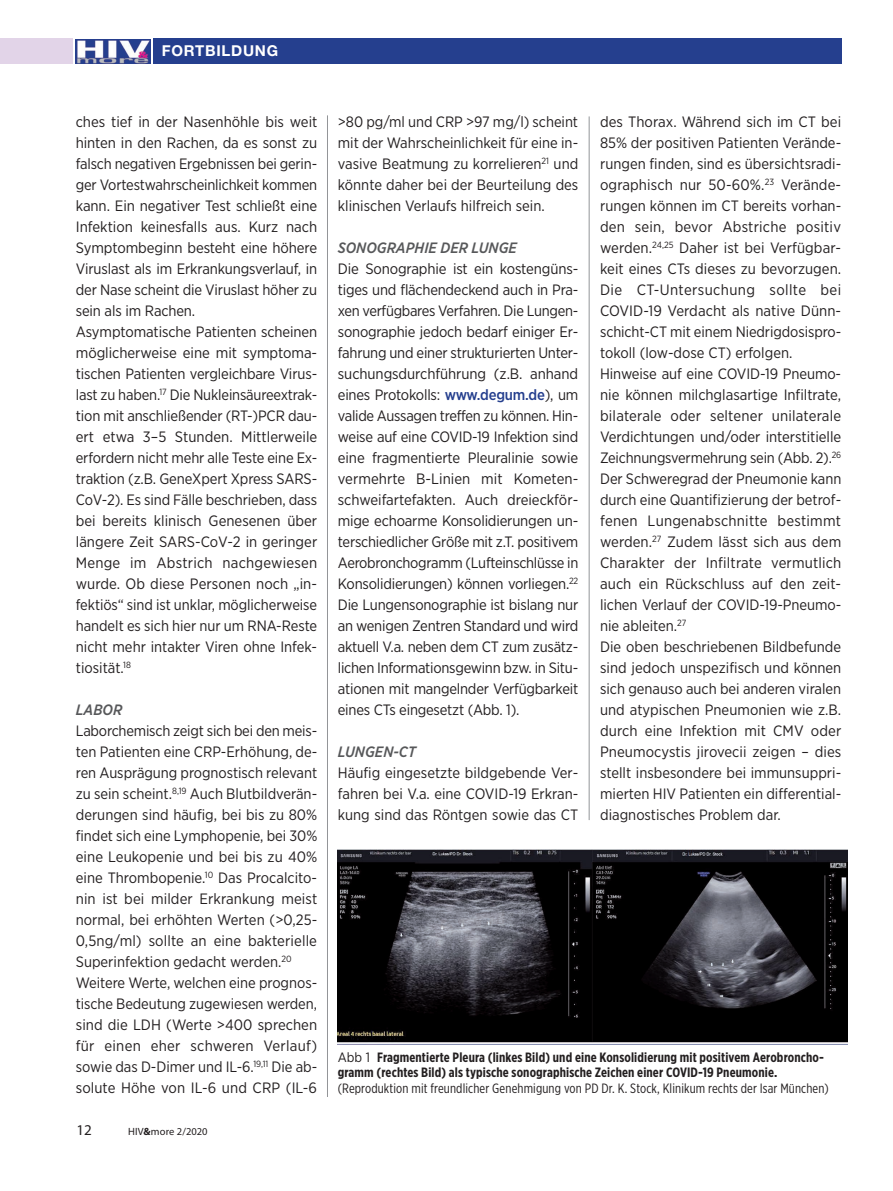
<style>
.page{position:relative;width:893px;height:1191px;background:#fff}
.page>*{position:absolute;margin:0;border:0;box-sizing:border-box;transform-origin:0 0}
.Fliesstext{font:15px/21px "Gotham Narrow";letter-spacing:-.005em;color:#231f20;text-align:justify}
.Fliesstext-2{font:italic 500 15px "Gotham Narrow";color:#57585a}
.t1{font:700 15px "Helvetica Neue";letter-spacing:.05em;color:#fff}
.t2{font:15px "Myriad Pro";color:#231f20}
.BU_Text{font:700 13.5px/15.9px "Gotham X Narrow";letter-spacing:.01em;color:#231f20}
.t3{font:10.5px "Myriad Pro";letter-spacing:.01em;color:#231f20}
.s1{font-weight:700}
.s2{font-weight:500;color:#253f8e}
.s3{font-family:"Gotham Narrow";font-weight:400}
.s4{font-weight:400}
</style>
<div class="page">
<div style="left:153px;top:39px;width:689px;height:25px;background:#253f8e"></div>
<div style="left:0;top:39px;width:72px;height:25px;background:#e2d4e8"></div>
<img style="left:76px;top:39px;width:74px;height:25px">
<hr style="left:589px;top:116px;width:1px;height:704px;background:#939598">
<hr style="left:327px;top:115px;width:1px;height:982px;background:#939598">
<img style="left:338px;top:849px;width:510px;height:196px">
<p class="t1" style="left:162px;top:42px;width:118px">FORTBILDUNG</p>
<p class="Fliesstext" style="left:76px;top:111px;width:243px">ches tief in der Nasenhöhle bis weit hinten in den Rachen, da es sonst zu falsch negativen Ergebnissen bei gerin&shy;ger Vortestwahrscheinlichkeit kommen kann. Ein negativer Test schließt eine Infektion keinesfalls aus. Kurz nach Symptombeginn besteht eine höhere Viruslast als im Erkrankungsverlauf, in der Nase scheint die Viruslast höher zu sein als im Rachen.</p>
<p class="Fliesstext" style="left:76px;top:321px;width:243px">Asymptomatische Patienten scheinen möglicherweise eine mit symptoma&shy;tischen Patienten vergleichbare Virus&shy;last zu haben.<sup>17</sup> Die Nukleinsäureextrak&shy;tion mit anschließender (RT-)PCR dau&shy;ert etwa 3–5 Stunden. Mittlerweile erfordern nicht mehr alle Teste eine Ex&shy;traktion (z.B. GeneXpert Xpress SARS-CoV-2). Es sind Fälle beschrieben, dass bei bereits klinisch Genesenen über längere Zeit SARS-CoV-2 in geringer Menge im Abstrich nachgewiesen wurde. Ob diese Personen noch „in&shy;fektiös“ sind ist unklar, möglicherweise handelt es sich hier nur um RNA-Reste nicht mehr intakter Viren ohne Infek&shy;tiosität.<sup>18</sup></p>
<p class="Fliesstext-2" style="left:76px;top:700px;width:48px">LABOR</p>
<p class="Fliesstext" style="left:76px;top:720px;width:243px">Laborchemisch zeigt sich bei den meis&shy;ten Patienten eine CRP-Erhöhung, de&shy;ren Ausprägung prognostisch relevant zu sein scheint.<sup>8,19</sup> Auch Blutbildverän&shy;derungen sind häufig, bei bis zu 80% findet sich eine Lymphopenie, bei 30% eine Leukopenie und bei bis zu 40% eine Thrombopenie.<sup>10</sup> Das Procalcito&shy;nin ist bei milder Erkrankung meist normal, bei erhöhten Werten (&gt;0,25- 0,5ng/ml) sollte an eine bakterielle Superinfektion gedacht werden.<sup>20</sup></p>
<p class="Fliesstext" style="left:76px;top:972px;width:243px">Weitere Werte, welchen eine prognos&shy;tische Bedeutung zugewiesen werden, sind die LDH (Werte &gt;400 sprechen für einen eher schweren Verlauf) sowie das D-Dimer und IL-6.<sup>19,11</sup> Die ab&shy;solute Höhe von IL-6 und CRP (IL-6</p>
<p class="t2" style="left:77px;top:1120px;width:17px">12</p>
<p class="t3" style="left:128px;top:1125px;width:81px">HIV<span class="s1">&amp;</span>more 2/2020</p>
<p class="Fliesstext" style="left:338px;top:111px;width:242px">&gt;80 pg/ml und CRP &gt;97 mg/l) scheint mit der Wahrscheinlichkeit für eine in&shy;vasive Beatmung zu korrelieren<sup>21</sup> und könnte daher bei der Beurteilung des klinischen Verlaufs hilfreich sein.</p>
<p class="Fliesstext-2" style="left:338px;top:238px;width:181px">SONOGRAPHIE DER LUNGE</p>
<p class="Fliesstext" style="left:338px;top:258px;width:242px">Die Sonographie ist ein kostengüns&shy;tiges und flächendeckend auch in Pra&shy;xen verfügbares Verfahren. Die Lungen&shy;sonographie jedoch bedarf einiger Er&shy;fahrung und einer strukturierten Unter&shy;suchungsdurchführung (z.B. anhand eines Protokolls: <span class="s2">www.degum.de</span>), um valide Aussagen treffen zu können. Hin&shy;weise auf eine COVID-19 Infektion sind eine fragmentierte Pleuralinie sowie vermehrte B-Linien mit Kometen&shy;schweifartefakten. Auch dreieckför&shy;mige echoarme Konsolidierungen un&shy;terschiedlicher Größe mit z.T. positivem Aerobronchogramm (Lufteinschlüsse in Konsolidierungen) können vorliegen.<sup>22<br></sup>Die Lungensonographie ist bislang nur an wenigen Zentren Standard und wird aktuell V.a. neben dem CT zum zusätz&shy;lichen Informationsgewinn bzw. in Situ&shy;ationen mit mangelnder Verfügbarkeit eines CTs eingesetzt (Abb. 1).</p>
<p class="Fliesstext-2" style="left:338px;top:742px;width:79px">LUNGEN-CT</p>
<p class="Fliesstext" style="left:338px;top:762px;width:242px">Häufig eingesetzte bildgebende Ver&shy;fahren bei V.a. eine COVID-19 Erkran&shy;kung sind das Röntgen sowie das CT</p>
<p class="Fliesstext" style="left:600px;top:111px;width:243px">des Thorax. Während sich im CT bei 85% der positiven Patienten Verände&shy;rungen finden, sind es übersichtsradi&shy;ographisch nur 50-60%.<sup>23</sup> Verände&shy;rungen können im CT bereits vorhan&shy;den sein, bevor Abstriche positiv werden.<sup>24,25</sup> Daher ist bei Verfügbar&shy;keit eines CTs dieses zu bevorzugen.<br>Die CT-Untersuchung sollte bei COVID-19 Verdacht als native Dünn&shy;schicht-CT mit einem Niedrigdosispro&shy;tokoll (low-dose CT) erfolgen.</p>
<p class="Fliesstext" style="left:600px;top:363px;width:243px">Hinweise auf eine COVID-19 Pneumo&shy;nie können milchglasartige Infiltrate, bilaterale oder seltener unilaterale Verdichtungen und/oder interstitielle Zeichnungsvermehrung sein (Abb. 2).<sup>26</sup></p>
<p class="Fliesstext" style="left:600px;top:468px;width:243px">Der Schweregrad der Pneumonie kann durch eine Quantifizierung der betrof&shy;fenen Lungenabschnitte bestimmt werden.<sup>27</sup> Zudem lässt sich aus dem Charakter der Infiltrate vermutlich auch ein Rückschluss auf den zeit&shy;lichen Verlauf der COVID-19-Pneumo&shy;nie ableiten.<sup>27</sup></p>
<p class="Fliesstext" style="left:600px;top:636px;width:243px">Die oben beschriebenen Bildbefunde sind jedoch unspezifisch und können sich genauso auch bei anderen viralen und atypischen Pneumonien wie z.B. durch eine Infektion mit CMV oder Pneumocystis jirovecii zeigen – dies stellt insbesondere bei immunsuppri&shy;mierten HIV Patienten ein differential&shy;diagnostisches Problem dar.</p>
<p class="BU_Text" style="left:338px;top:1048px;width:492px"><span class="s3">Abb 1</span> Fragmentierte Pleura (linkes Bild) und eine Konsolidierung mit positivem Aerobroncho&shy;gramm (rechtes Bild) als typische sonographische Zeichen einer COVID-19 Pneumonie. <span class="s4">(Reproduktion mit freundlicher Genehmigung von PD Dr. K. Stock, Klinikum rechts der Isar München)</span></p>
</div>
